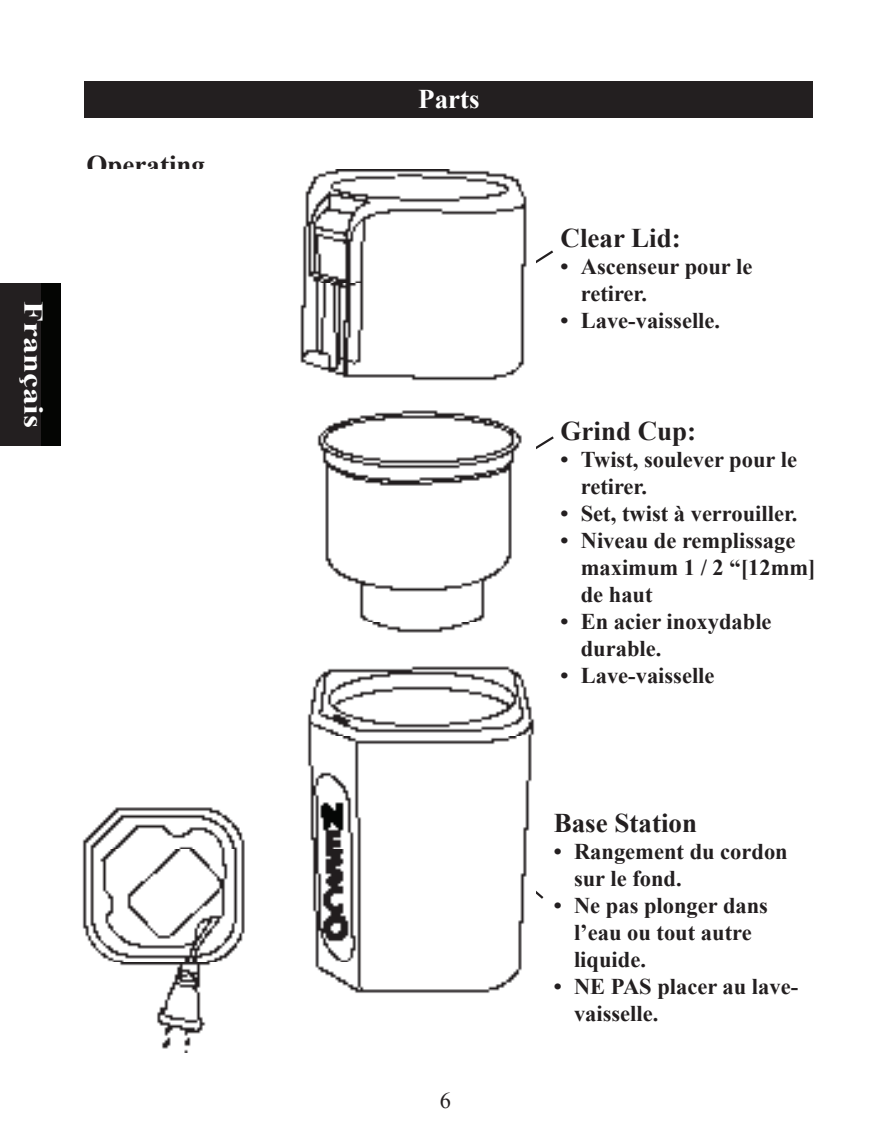
<style>
.page{position:relative;width:891px;height:1134px;background:#fff}
.page>*{position:absolute;margin:0;border:0;box-sizing:border-box;transform-origin:0 0}
.t1{font:700 27px "Times New Roman";color:#231f20}
.t2{font:700 27px "Times New Roman";letter-spacing:.005em;color:#fff;scale:1.25 1}
.t3{font:700 27px "Times New Roman";letter-spacing:.005em;color:#fff}
.t4{font:700 22.5px/27px "Times New Roman";color:#231f20}
.t5{font:22.5px "Times New Roman";color:#231f20}
</style>
<div class="page">
<div style="left:0;top:283px;width:61px;height:162px;background:#040503"></div>
<div style="left:0;top:283px;width:41px;height:162px;background:#231f20"></div>
<div style="left:84px;top:81px;width:729px;height:36px;background:#231f20"></div>
<svg style="left:536px;top:250px;width:18px;height:14px"></svg>
<svg style="left:536px;top:436px;width:18px;height:14px"></svg>
<svg style="left:536px;top:890px;width:8px;height:9px"></svg>
<img style="left:82px;top:170px;width:453px;height:883px">
<p class="t1" style="left:87px;top:146px;width:120px">Operating</p>
<p class="t2" style="left:52px;top:301px;width:103px;rotate:90deg">Français</p>
<p class="t3" style="left:418px;top:81px;width:63px">Parts</p>
<p class="t5" style="left:440px;top:1086px;width:13px">6</p>
<p class="t1" style="left:561px;top:219px;width:122px">Clear Lid:</p>
<p class="t4" style="left:581px;top:252px;width:173px;text-indent:-20px">• Ascenseur pour le retirer.</p>
<p class="t4" style="left:561px;top:306px;width:161px">• Lave-vaisselle.</p>
<p class="t1" style="left:561px;top:412px;width:137px">Grind Cup:</p>
<p class="t4" style="left:581px;top:445px;width:218px;text-indent:-20px">• Twist, soulever pour le retirer.</p>
<p class="t4" style="left:561px;top:499px;width:239px">• Set, twist à verrouiller.</p>
<p class="t4" style="left:581px;top:526px;width:236px;text-indent:-20px">• Niveau de remplissage maximum 1 / 2 “[12mm] de haut</p>
<p class="t4" style="left:581px;top:607px;width:192px;text-indent:-20px">• En acier inoxydable durable.</p>
<p class="t4" style="left:561px;top:661px;width:155px">• Lave-vaisselle</p>
<p class="t1" style="left:554px;top:804px;width:145px">Base Station</p>
<p class="t4" style="left:574px;top:837px;width:215px;text-indent:-20px">• Rangement du cordon sur le fond.</p>
<p class="t4" style="left:574px;top:891px;width:195px;text-indent:-20px">• Ne pas plonger dans l’eau ou tout autre liquide.</p>
<p class="t4" style="left:574px;top:972px;width:226px;text-indent:-20px">• NE PAS placer au lave&shy;vaisselle.</p>
</div>
